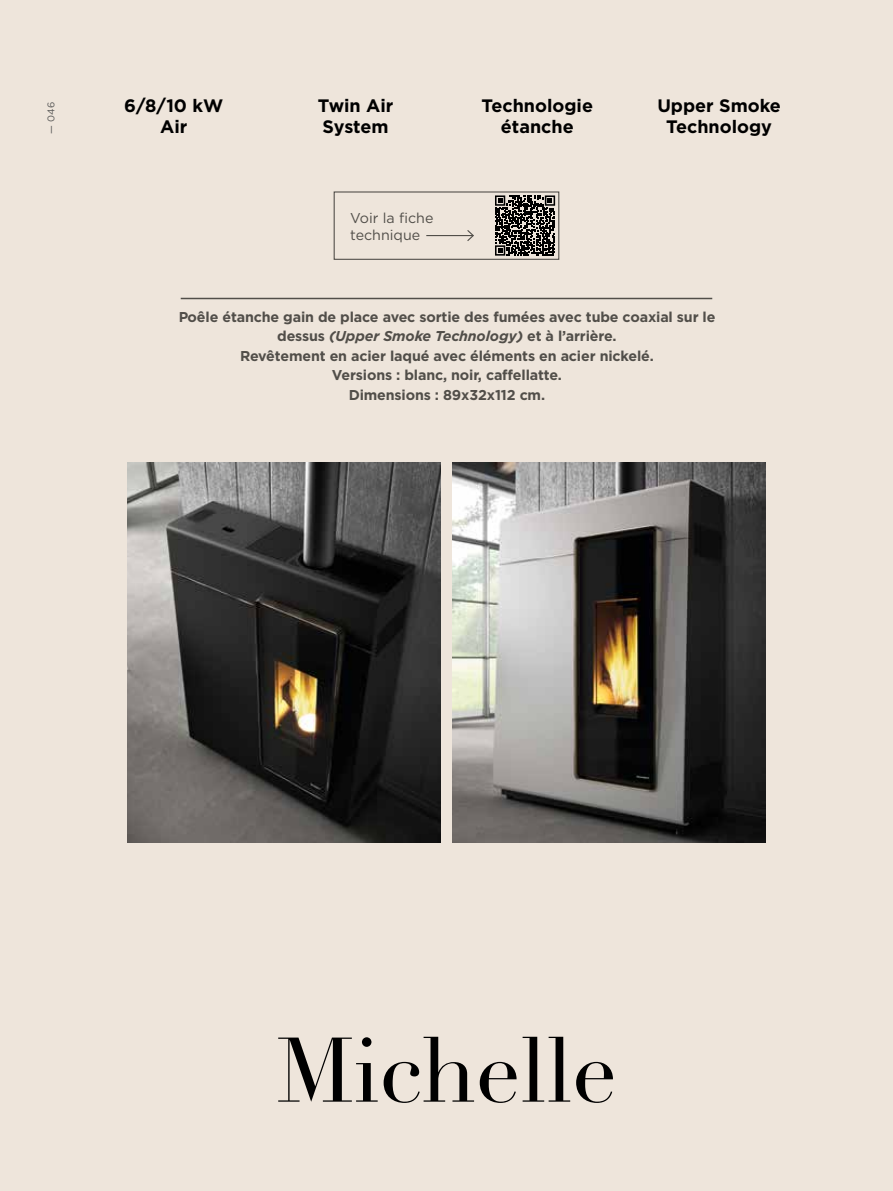
<style>
.page{position:relative;width:893px;height:1191px;background:#eee5db}
.page>*{position:absolute;margin:0;border:0;box-sizing:border-box;transform-origin:0 0}
.t1{font:90px "Didot LT Std";letter-spacing:-.005em;color:#000}
.t2{font:700 18px/21px "Gotham";color:#000;text-align:center}
.t3{font:700 14.25px/19.5px "Gotham";letter-spacing:-.01em;color:#575756;text-align:center}
.t4{font:14.25px/17.1px "Gotham";color:#575756}
.t5{font:9.75px "Gotham";color:#575756}
.s1{font-style:italic}
</style>
<div class="page">
<img style="left:128px;top:462px;width:313px;height:380px">
<img style="left:452px;top:462px;width:313px;height:380px">
<hr style="left:181px;top:298px;width:531px;height:1px;background:#575756">
<div style="left:334px;top:191px;width:225px;height:69px;border:1px solid #575756"></div>
<hr style="left:426px;top:235px;width:47px;height:1px;background:#575756">
<svg style="left:466px;top:230px;width:8px;height:11px"></svg>
<svg style="left:495px;top:195px;width:60px;height:61px"></svg>
<p class="t5" style="left:45px;top:134px;width:33px;rotate:-90deg">— 046</p>
<p class="t2" style="left:124px;top:95px;width:101px">6/8/10 kW<br>Air</p>
<p class="t2" style="left:318px;top:95px;width:77px;text-align:left">Twin Air<br>System</p>
<p class="t2" style="left:482px;top:95px;width:113px">Technologie étanche</p>
<p class="t4" style="left:350px;top:209px;width:85px">Voir la fiche technique</p>
<p class="t2" style="left:657px;top:95px;width:125px">Upper Smoke<br>Technology</p>
<p class="t3" style="left:178px;top:307px;width:539px">Poêle étanche gain de place avec sortie des fumées avec tube coaxial sur le dessus <span class="s1">(Upper Smoke Technology)</span> et à l’arrière.<br>Revêtement en acier laqué avec éléments en acier nickelé.<br>Versions : blanc, noir, caffellatte.<br>Dimensions : 89x32x112 cm.</p>
<h1 class="t1" style="left:276px;top:1017px;width:343px">Michelle</h1>
</div>
